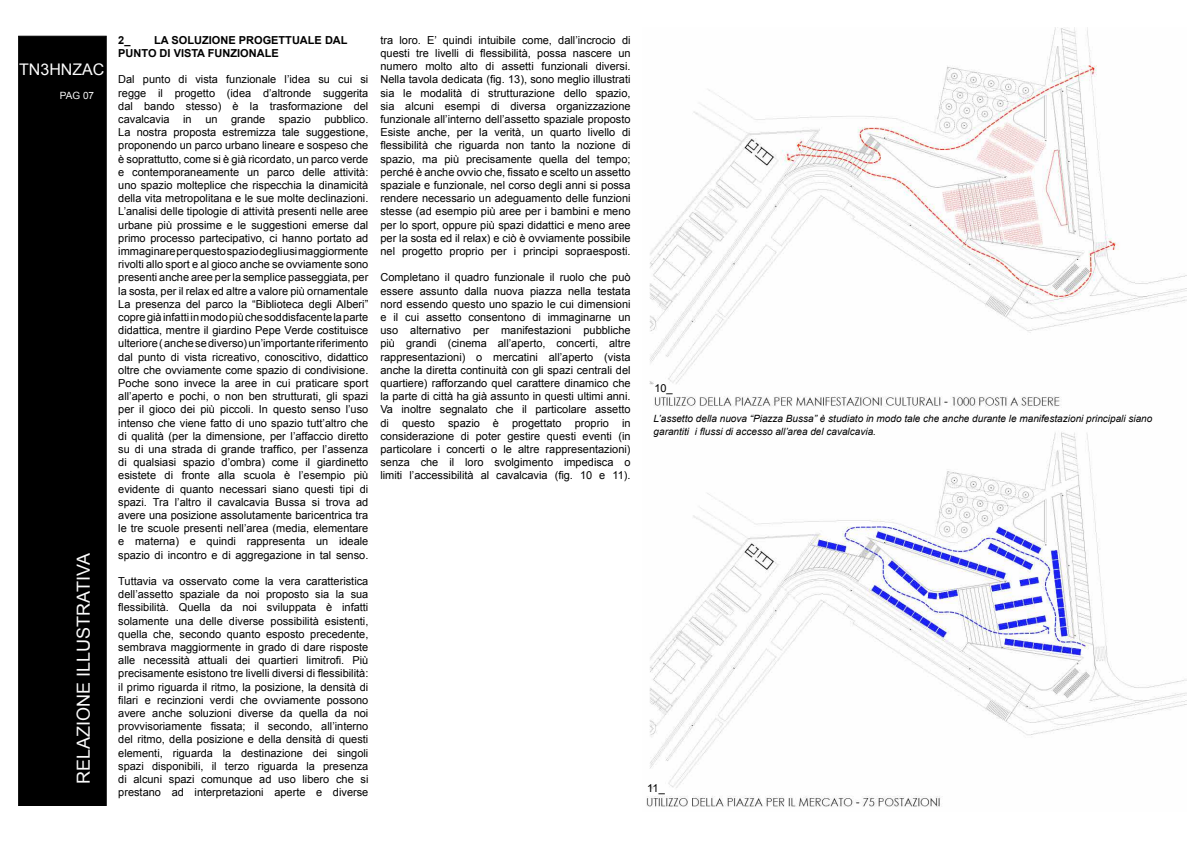
<style>
.page{position:relative;width:1191px;height:842px;background:#fff}
.page>*{position:absolute;margin:0;border:0;box-sizing:border-box;transform-origin:0 0}
.t1{font:18px "Arial";color:#fafafa}
.t2{font:16px "Arial";color:#fcfcfc}
.t3{font:11px/13.2px "Arial";color:#000;text-align:justify}
.t4{font:700 11px/13.2px "Arial";color:#000}
.t5{font:italic 10px/13.2px "Arial";color:#000}
.t6{font:10px "Arial";color:#fafafa}
</style>
<div class="page">
<div style="left:18px;top:36px;width:89px;height:770px;background:#000;border:1px solid #000"></div>
<img style="left:646px;top:27px;width:540px;height:780px">
<h2 class="t2" style="left:19px;top:59px;width:87px">TN3HNZAC</h2>
<p class="t6" style="left:60px;top:89px;width:36px">PAG 07</p>
<h1 class="t1" style="left:72px;top:784px;width:232px;rotate:-90deg">RELAZIONE ILLUSTRATIVA</h1>
<p class="t4" style="left:118px;top:34px;width:231px;text-indent:43px">A SOLUZIONE PROGETTUALE DAL<br>PUNTO DI VISTA FUNZIONALE</p>
<p class="t3" style="left:118px;top:73px;width:252px">Dal punto di vista funzionale l’idea su cui si regge il progetto (idea d’altronde suggerita dal bando stesso) è la trasformazione del cavalcavia in un grande spazio pubblico.<br>La nostra proposta estremizza tale suggestione, proponendo un parco urbano lineare e sospeso che è soprattutto, come si è già ricordato, un parco verde e contemporaneamente un parco delle attività: uno spazio molteplice che rispecchia la dinamicità della vita metropolitana e le sue molte declinazioni.<br>L’analisi delle tipologie di attività presenti nelle aree urbane più prossime e le suggestioni emerse dal primo processo partecipativo, ci hanno portato ad immaginare per questo spazio degli usi maggiormente rivolti allo sport e al gioco anche se ovviamente sono presenti anche aree per la semplice passeggiata, per la sosta, per il relax ed altre a valore più ornamentale La presenza del parco la “Biblioteca degli Alberi” copre già infatti in modo più che soddisfacente la parte didattica, mentre il giardino Pepe Verde costituisce ulteriore ( anche se diverso) un’importante riferimento dal punto di vista ricreativo, conoscitivo, didattico oltre che ovviamente come spazio di condivisione.<br>Poche sono invece la aree in cui praticare sport all’aperto e pochi, o non ben strutturati, gli spazi per il gioco dei più piccoli. In questo senso l’uso intenso che viene fatto di uno spazio tutt’altro che di qualità (per la dimensione, per l’affaccio diretto su di una strada di grande traffico, per l’assenza di qualsiasi spazio d’ombra) come il giardinetto esistete di fronte alla scuola è l’esempio più evidente di quanto necessari siano questi tipi di spazi. Tra l’altro il cavalcavia Bussa si trova ad avere una posizione assolutamente baricentrica tra le tre scuole presenti nell’area (media, elementare e materna) e quindi rappresenta un ideale spazio di incontro e di aggregazione in tal senso.</p>
<p class="t3" style="left:118px;top:575px;width:252px">Tuttavia va osservato come la vera caratteristica dell’assetto spaziale da noi proposto sia la sua flessibilità. Quella da noi sviluppata è infatti solamente una delle diverse possibilità esistenti, quella che, secondo quanto esposto precedente, sembrava maggiormente in grado di dare risposte alle necessità attuali dei quartieri limitrofi. Più precisamente esistono tre livelli diversi di flessibilità: il primo riguarda il ritmo, la posizione, la densità di filari e recinzioni verdi che ovviamente possono avere anche soluzioni diverse da quella da noi provvisoriamente fissata; il secondo, all’interno del ritmo, della posizione e della densità di questi elementi, riguarda la destinazione dei singoli spazi disponibili, il terzo riguarda la presenza di alcuni spazi comunque ad uso libero che si prestano ad interpretazioni aperte e diverse</p>
<p class="t4" style="left:118px;top:34px;width:29px">2_ L</p>
<p class="t3" style="left:380px;top:33px;width:252px">tra loro. E’ quindi intuibile come, dall’incrocio di questi tre livelli di flessibilità, possa nascere un numero molto alto di assetti funzionali diversi.<br>Nella tavola dedicata (fig. 13), sono meglio illustrati sia le modalità di strutturazione dello spazio, sia alcuni esempi di diversa organizzazione funzionale all’interno dell’assetto spaziale proposto Esiste anche, per la verità, un quarto livello di flessibilità che riguarda non tanto la nozione di spazio, ma più precisamente quella del tempo; perché è anche ovvio che, fissato e scelto un assetto spaziale e funzionale, nel corso degli anni si possa rendere necessario un adeguamento delle funzioni stesse (ad esempio più aree per i bambini e meno per lo sport, oppure più spazi didattici e meno aree per la sosta ed il relax) e ciò è ovviamente possibile nel progetto proprio per i principi sopraesposti.</p>
<p class="t3" style="left:380px;top:271px;width:252px">Completano il quadro funzionale il ruolo che può essere assunto dalla nuova piazza nella testata nord essendo questo uno spazio le cui dimensioni e il cui assetto consentono di immaginarne un uso alternativo per manifestazioni pubbliche più grandi (cinema all’aperto, concerti, altre rappresentazioni) o mercatini all’aperto (vista anche la diretta continuità con gli spazi centrali del quartiere) rafforzando quel carattere dinamico che la parte di città ha già assunto in questi ultimi anni.<br>Va inoltre segnalato che il particolare assetto di questo spazio è progettato proprio in considerazione di poter gestire questi eventi (in particolare i concerti o le altre rappresentazioni) senza che il loro svolgimento impedisca o limiti l’accessibilità al cavalcavia (fig. 10 e 11).</p>
<p class="t3" style="left:654px;top:382px;width:20px">10_</p>
<p class="t5" style="left:653px;top:412px;width:500px">L’assetto della nuova “Piazza Bussa” è studiato in modo tale che anche durante le manifestazioni principali siano garantiti i flussi di accesso all’area del cavalcavia.</p>
<p class="t3" style="left:647px;top:781px;width:19px">11_</p>
</div>
